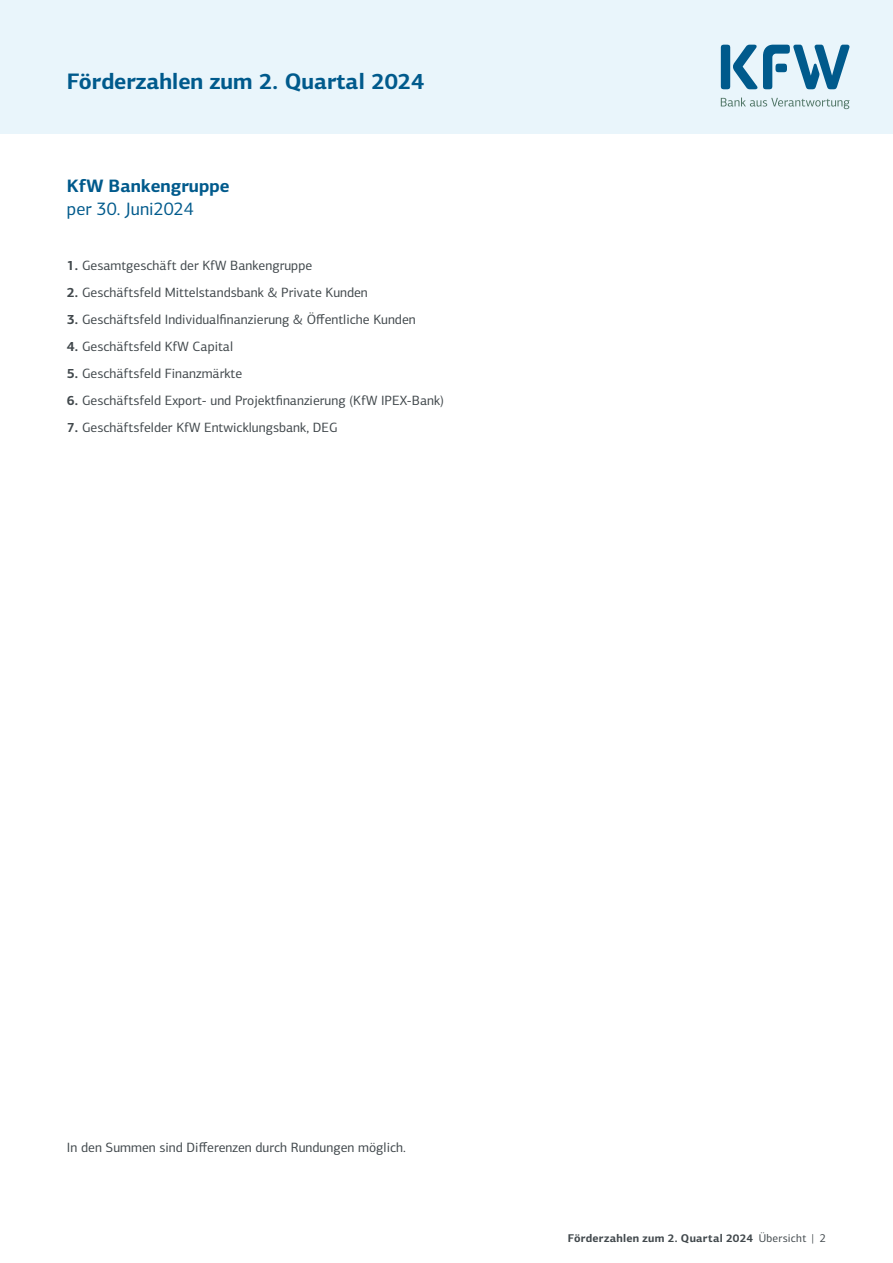
<style>
.page{position:relative;width:893px;height:1263px;background:#fff}
.page>*{position:absolute;margin:0;border:0;box-sizing:border-box;transform-origin:0 0}
.t1{font:700 22.5px "KFW Centro Sans";color:#005a8c}
.Fließtext_Fließtext-ZwÜ_12_15_mAn7_H2{font:700 18px/22.5px "KFW Centro Sans";color:#005a8c}
.Fließtext_Fließtext_9_12_P{font:13.5px "KFW Centro Sans";color:#41484c}
.t2{font:700 11.25px "KFW Centro Sans";letter-spacing:.025em;color:#41484c}
.s1{font-weight:400}
.s2{font-weight:700}
</style>
<div class="page">
<div style="left:0;top:0;width:893px;height:134px;background:#e9f5fb"></div>
<svg style="left:721px;top:98px;width:128px;height:11px"></svg>
<div style="left:721px;top:45px;width:9px;height:44px;background:#005a8c;border-radius:3px"></div>
<svg style="left:763px;top:45px;width:86px;height:44px"></svg>
<svg style="left:733px;top:45px;width:24px;height:44px"></svg>
<h1 class="t1" style="left:67px;top:67px;width:359px">Förderzahlen zum 2. Quartal 2024</h1>
<h2 class="Fließtext_Fließtext-ZwÜ_12_15_mAn7_H2" style="left:67px;top:174px;width:164px">KfW Bankengruppe <span class="s1">per 30. Juni2024</span></h2>
<p class="Fließtext_Fließtext_9_12_P" style="left:67px;top:256px;width:247px"><span class="s2">1.</span> Gesamtgeschäft der KfW Bankengruppe</p>
<p class="Fließtext_Fließtext_9_12_P" style="left:67px;top:283px;width:302px"><span class="s2">2.</span> Geschäftsfeld Mittelstandsbank &amp; Private Kunden</p>
<p class="Fließtext_Fließtext_9_12_P" style="left:67px;top:310px;width:350px"><span class="s2">3.</span> Geschäftsfeld Individualfinanzierung &amp; Öffentliche Kunden</p>
<p class="Fließtext_Fließtext_9_12_P" style="left:67px;top:337px;width:168px"><span class="s2">4.</span> Geschäftsfeld KfW Capital</p>
<p class="Fließtext_Fließtext_9_12_P" style="left:67px;top:364px;width:177px"><span class="s2">5.</span> Geschäftsfeld Finanzmärkte</p>
<p class="Fließtext_Fließtext_9_12_P" style="left:67px;top:391px;width:379px"><span class="s2">6.</span> Geschäftsfeld Export- und Projektfinanzierung (KfW IPEX-Bank)</p>
<p class="Fließtext_Fließtext_9_12_P" style="left:67px;top:418px;width:272px"><span class="s2">7.</span> Geschäftsfelder KfW Entwicklungsbank, DEG</p>
<p class="Fließtext_Fließtext_9_12_P" style="left:67px;top:1138px;width:341px">In den Summen sind Differenzen durch Rundungen möglich.</p>
<p class="t2" style="left:568px;top:1231px;width:260px">Förderzahlen zum 2. Quartal 2024 <span class="s1">Übersicht | 2</span></p>
</div>
